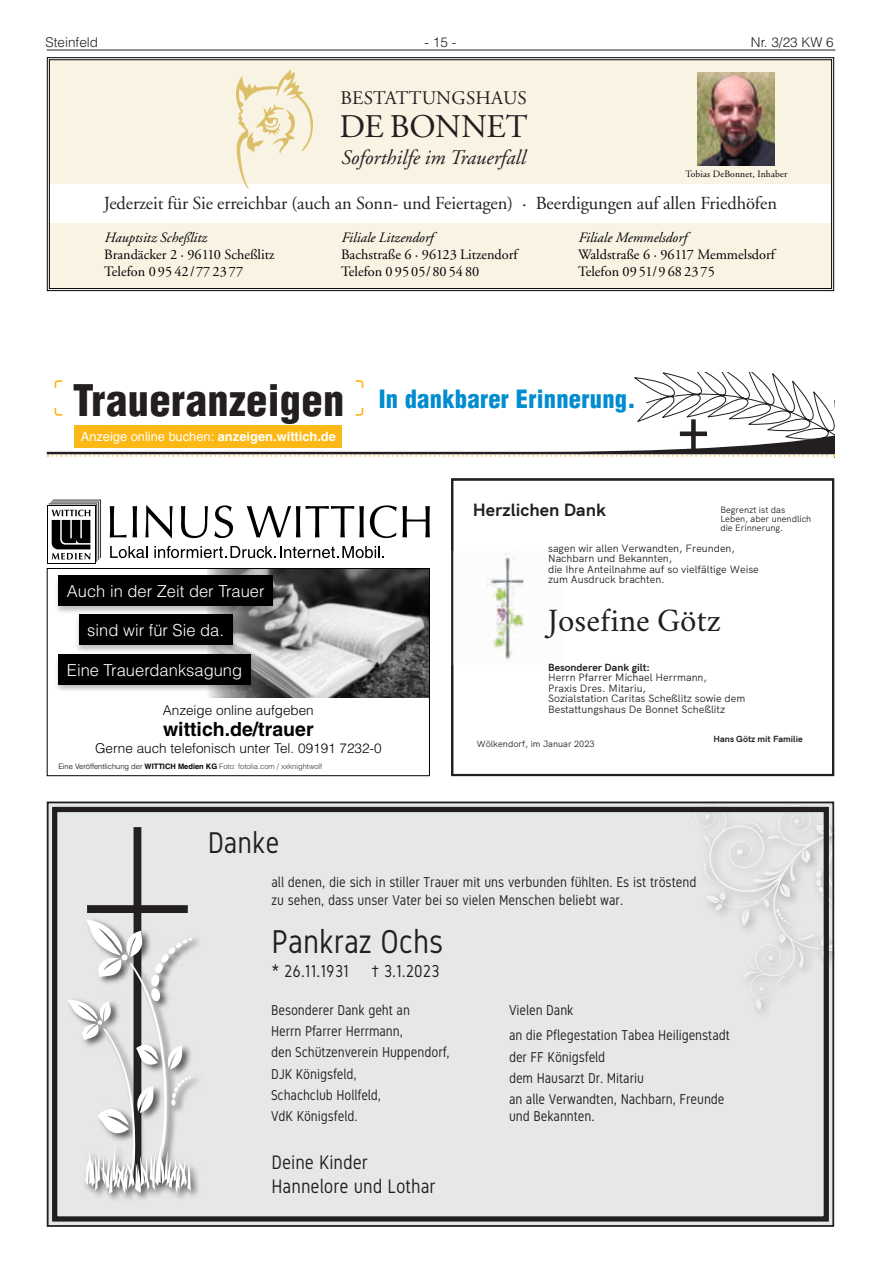
<style>
.page{position:relative;width:881px;height:1263px;background:#fff}
.page>*{position:absolute;margin:0;border:0;box-sizing:border-box;transform-origin:0 0}
.t1{font:33px "Crimson";color:#231f20}
.t2{font:33px "Gidole";color:#231f20;scale:.91 1}
.t3{font:33px "Adobe Garamond";letter-spacing:-.01em;color:#231f20}
.t4{font:30px "Gidole";color:#231f20;scale:.91 1}
.t5{font:900 condensed 24.6px "Helvetica LT";letter-spacing:.01em;color:#008cd0}
.t6{font:italic 20.7px "Adobe Garamond";color:#231f20}
.t7{font:19.5px/23.4px "Gidole";color:#231f20;scale:.91 1}
.t8{font:700 19.5px "Helvetica LT";color:#000}
.t9{font:19.2px "Adobe Garamond";letter-spacing:.01em;color:#231f20}
.t10{font:18.3px "Adobe Garamond";letter-spacing:-.005em;color:#231f20}
.t11{font:700 18px "HK Grotesk";color:#231f20}
.t12{font:17.25px "Gidole";color:#231f20;scale:.91 1}
.t13{font:300 16.5px "Helvetica LT";color:#fff}
.t14{font:14.25px/21.3px "Gidole";letter-spacing:-.005em;color:#231f20;scale:.91 1}
.t15{font:14.25px/17.2px "Adobe Garamond";color:#000}
.t16{font:italic 14.25px "Adobe Garamond";color:#000}
.t17{font:300 13.5px "Helvetica LT";color:#000}
.t18{font:300 13.5px "Helvetica LT";color:#231f20}
.t19{font:12.9px "Helvetica LT";color:#fff}
.t20{font:10.5px/10.5px "HK Grotesk";color:#231f20}
.t21{font:700 10.5px "HK Grotesk";color:#231f20}
.t22{font:9.6px "Adobe Garamond";letter-spacing:.015em;color:#000}
.t23{font:9px/9px "HK Grotesk";color:#231f20}
.t24{font:700 9px "HK Grotesk";color:#231f20}
.t25{font:300 7.5px "Helvetica LT";color:#333}
.s1{font-size:42.45px;color:#231f20}
.s2{font-weight:700}
.s3{color:#000}
.s4{font-weight:700;color:#000}
</style>
<div class="page">
<hr style="left:47px;top:50px;width:788px;height:1px;background:#231f20">
<div style="left:47px;top:57px;width:786px;height:234px;background:#f9f3e4"></div>
<div style="left:50px;top:185px;width:780px;height:38px;background:#fff"></div>
<img style="left:236px;top:70px;width:76px;height:118px">
<img style="left:697px;top:72px;width:77px;height:94px">
<div style="left:47px;top:801px;width:786px;height:426px;background:#e6e7e9"></div>
<div style="left:52px;top:807px;width:776px;height:414px;border:5px solid #231f20"></div>
<div style="left:133px;top:827px;width:8px;height:356px;background:#231f20"></div>
<div style="left:87px;top:905px;width:101px;height:8px;background:#231f20"></div>
<div style="left:54px;top:918px;width:148px;height:265px;background:#e6e7e9"></div>
<div style="left:83px;top:1140px;width:117px;height:64px;background:#231f20;opacity:.75"></div>
<svg style="left:54px;top:919px;width:139px;height:277px"></svg>
<img style="left:487px;top:552px;width:37px;height:108px">
<div style="left:451px;top:478px;width:382px;height:298px;border:2px solid #231f20"></div>
<svg style="left:47px;top:372px;width:787px;height:85px"></svg>
<div style="left:75px;top:425px;width:267px;height:22px;background:#fcb814"></div>
<img style="left:207px;top:570px;width:220px;height:127px">
<div style="left:47px;top:568px;width:382px;height:208px;border:1px solid #000"></div>
<div style="left:54px;top:575px;width:224px;height:39px;background:#000;opacity:.26"></div>
<div style="left:58px;top:575px;width:215px;height:30px;background:#000"></div>
<div style="left:75px;top:614px;width:163px;height:39px;background:#000;opacity:.26"></div>
<div style="left:79px;top:614px;width:153px;height:30px;background:#000"></div>
<div style="left:54px;top:653px;width:202px;height:40px;background:#000;opacity:.26"></div>
<div style="left:58px;top:654px;width:193px;height:30px;background:#000"></div>
<svg style="left:110px;top:506px;width:27px;height:31px"></svg>
<svg style="left:145px;top:505px;width:27px;height:33px"></svg>
<svg style="left:181px;top:506px;width:27px;height:32px"></svg>
<svg style="left:214px;top:505px;width:19px;height:33px"></svg>
<svg style="left:247px;top:506px;width:117px;height:31px"></svg>
<svg style="left:370px;top:505px;width:59px;height:33px"></svg>
<div style="left:47px;top:505px;width:48px;height:59px;background:#000"></div>
<div style="left:48px;top:506px;width:46px;height:57px;background:#fff"></div>
<svg style="left:49px;top:500px;width:52px;height:62px"></svg>
<svg style="left:110px;top:546px;width:37px;height:12px"></svg>
<svg style="left:154px;top:546px;width:230px;height:12px"></svg>
<p class="t18" style="left:45px;top:34px;width:54px">Steinfeld</p>
<p class="t18" style="left:424px;top:34px;width:33px">- 15 -</p>
<p class="t18" style="left:750px;top:34px;width:84px">Nr. 3/23 KW 6</p>
<h3 class="t9" style="left:340px;top:88px;width:188px">BESTATTUNGSHAUS</h3>
<h1 class="t3" style="left:339px;top:108px;width:190px">DE BONNET</h1>
<h3 class="t6" style="left:340px;top:147px;width:186px">Soforthilfe im Trauerfall</h3>
<p class="t22" style="left:685px;top:169px;width:103px">Tobias DeBonnet, Inhaber</p>
<p class="t10" style="left:104px;top:194px;width:674px">Jederzeit für Sie erreichbar (auch an Sonn- und Feiertagen) · Beerdigungen auf allen Friedhöfen</p>
<p class="t16" style="left:104px;top:230px;width:104px">Hauptsitz Scheßlitz</p>
<p class="t15" style="left:104px;top:246px;width:172px">Brandäcker 2 · 96110 Scheßlitz<br>Telefon 0 95 42/77 23 77</p>
<p class="t16" style="left:341px;top:230px;width:93px">Filiale Litzendorf</p>
<p class="t15" style="left:341px;top:246px;width:178px">Bachstraße 6 · 96123 Litzendorf<br>Telefon 0 95 05/80 54 80</p>
<p class="t16" style="left:578px;top:230px;width:110px">Filiale Memmelsdorf</p>
<p class="t15" style="left:578px;top:246px;width:198px">Waldstraße 6 · 96117 Memmelsdorf<br>Telefon 09 51/9 68 23 75</p>
<h3 class="t5" style="left:73px;top:383px;width:564px"><span class="s1">Traueranzeigen</span> In dankbarer Erinnerung.</h3>
<p class="t19" style="left:81px;top:429px;width:256px">Anzeige online buchen: <span class="s2">anzeigen.wittich.de</span></p>
<p class="t13" style="left:67px;top:581px;width:199px">Auch in der Zeit der Trauer</p>
<p class="t13" style="left:87px;top:620px;width:138px">sind wir für Sie da.</p>
<p class="t13" style="left:67px;top:659px;width:177px">Eine Trauerdanksagung</p>
<p class="t17" style="left:163px;top:701px;width:152px">Anzeige online aufgeben</p>
<h3 class="t8" style="left:163px;top:717px;width:152px">wittich.de/trauer</h3>
<p class="t17" style="left:95px;top:740px;width:288px">Gerne auch telefonisch unter Tel. 09191 7232-0</p>
<p class="t25" style="left:58px;top:762px;width:265px"><span class="s3">Eine Veröffentlichung der</span> <span class="s4">WITTICH Medien KG</span> Foto: fotolia.com / xxknightwolf</p>
<p class="t11" style="left:472px;top:496px;width:135px">Herzlichen Dank</p>
<p class="t20" style="left:548px;top:542px;width:212px">sagen wir allen Verwandten, Freunden, Nachbarn und Bekannten,<br>die Ihre Anteilnahme auf so vielfältige Weise zum Ausdruck brachten.</p>
<p class="t23" style="left:720px;top:504px;width:92px">Begrenzt ist das<br>Leben, aber unendlich die Erinnerung.</p>
<h1 class="t1" style="left:548px;top:594px;width:174px">Josefine Götz</h1>
<p class="t21" style="left:548px;top:659px;width:103px">Besonderer Dank gilt:</p>
<p class="t20" style="left:548px;top:671px;width:199px">Herrn Pfarrer Michael Herrmann,<br>Praxis Dres. Mitariu,<br>Sozialstation Caritas Scheßlitz sowie dem Bestattungshaus De Bonnet Scheßlitz</p>
<p class="t23" style="left:476px;top:739px;width:119px">Wölkendorf, im Januar 2023</p>
<p class="t24" style="left:713px;top:732px;width:91px">Hans Götz mit Familie</p>
<h2 class="t4" style="left:207px;top:825px;width:80px">Danke</h2>
<p class="t14" style="left:271px;top:874px;width:468px;line-height:17.1px">all denen, die sich in stiller Trauer mit uns verbunden fühlten. Es ist tröstend zu sehen, dass unser Vater bei so vielen Menschen beliebt war.</p>
<h1 class="t2" style="left:271px;top:922px;width:190px">Pankraz Ochs</h1>
<p class="t12" style="left:271px;top:961px;width:87px">* 26.11.1931</p>
<p class="t12" style="left:371px;top:961px;width:76px">† 3.1.2023</p>
<p class="t14" style="left:271px;top:999px;width:198px">Besonderer Dank geht an<br>Herrn Pfarrer Herrmann,<br>den Schützenverein Huppendorf,<br>DJK Königsfeld,<br>Schachclub Hollfeld,<br>VdK Königsfeld.</p>
<p class="t14" style="left:509px;top:997px;width:244px;line-height:25.7px">Vielen Dank<br>an die Pflegestation Tabea Heiligenstadt</p>
<p class="t14" style="left:509px;top:1046px;width:238px">der FF Königsfeld<br>dem Hausarzt Dr. Mitariu<br>an alle Verwandten, Nachbarn, Freunde</p>
<p class="t14" style="left:509px;top:1106px;width:95px">und Bekannten.</p>
<h3 class="t7" style="left:271px;top:1151px;width:182px">Deine Kinder<br>Hannelore und Lothar</h3>
</div>
